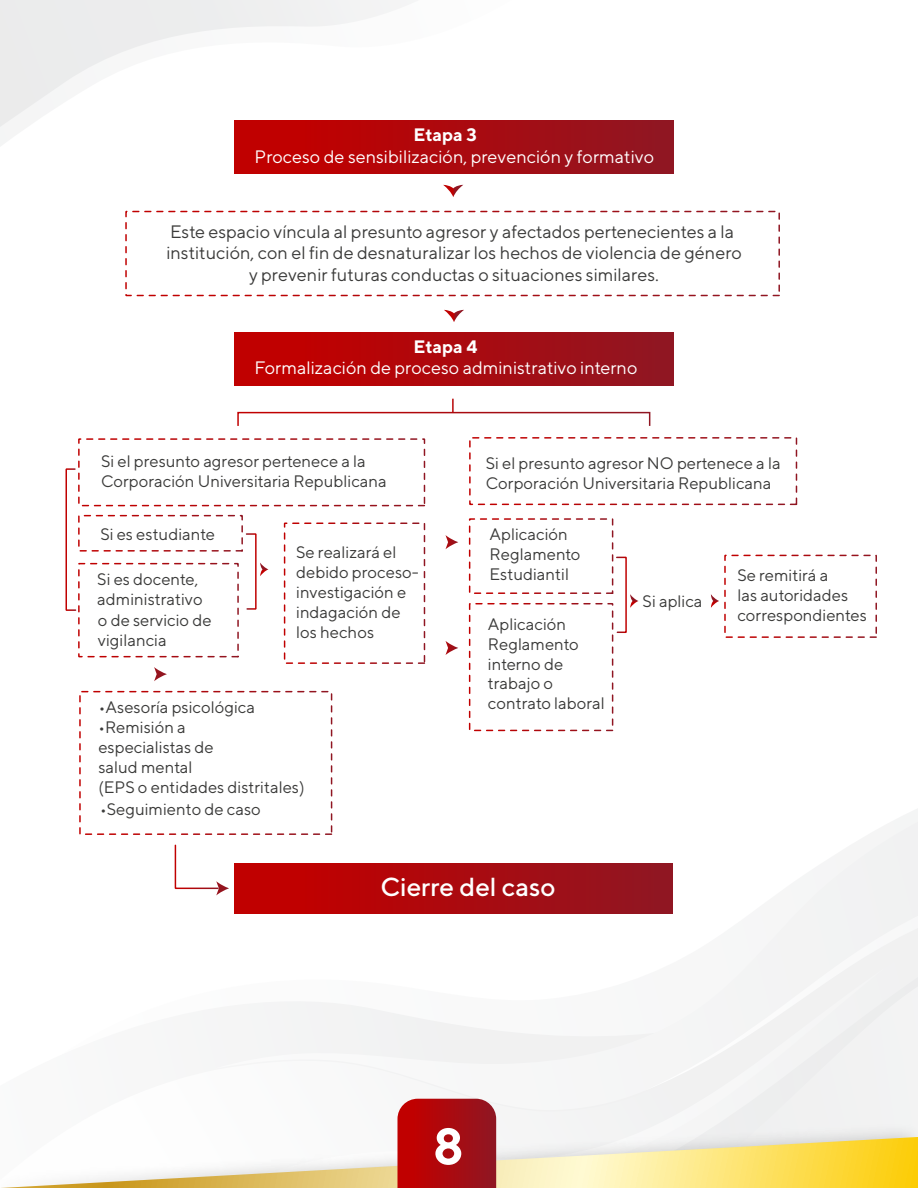
<style>
.page{position:relative;width:918px;height:1188px;background:#fff}
.page>*{position:absolute;margin:0;border:0;box-sizing:border-box;transform-origin:0 0}
.t1{font:700 50.7px "TT Norms";color:#fff}
.t2{font:500 26.1px "TT Norms";color:#fff}
.t3{font:18px/21.6px "TT Norms";color:#3b3b3a;text-align:center}
.t4{font:18px "TT Norms";color:#fff}
.t5{font:700 18px "TT Norms";color:#fff}
.t6{font:16.65px/20px "TT Norms";color:#3b3b3a}
</style>
<div class="page">
<div style="left:125px;top:211px;width:655px;height:85px;border:2px dashed #fff"></div>
<div style="left:78px;top:438px;width:347px;height:68px;border:2px dashed #fff"></div>
<div style="left:79px;top:691px;width:253px;height:144px;border:2px dashed #fff"></div>
<div style="left:78px;top:563px;width:161px;height:94px;border:2px dashed #fff"></div>
<div style="left:78px;top:515px;width:165px;height:37px;border:2px dashed #fff"></div>
<div style="left:284px;top:523px;width:141px;height:141px;border:2px dashed #fff"></div>
<div style="left:469px;top:518px;width:144px;height:76px;border:2px dashed #fff"></div>
<div style="left:724px;top:555px;width:153px;height:83px;border:2px dashed #fff"></div>
<div style="left:469px;top:603px;width:144px;height:128px;border:2px dashed #fff"></div>
<div style="left:469px;top:437px;width:328px;height:68px;border:2px dashed #fff"></div>
<div style="left:237px;top:412px;width:413px;height:15px;border:2px solid #fff"></div>
<svg style="left:452px;top:399px;width:2px;height:14px"></svg>
<svg style="left:215px;top:761px;width:703px;height:119px"></svg>
<svg style="left:234px;top:913px;width:684px;height:201px"></svg>
<svg style="left:643px;top:880px;width:275px;height:212px"></svg>
<svg style="left:234px;top:967px;width:652px;height:147px"></svg>
<svg style="left:0;top:0;width:464px;height:185px"></svg>
<svg style="left:0;top:1137px;width:918px;height:51px"></svg>
<svg style="left:397px;top:1099px;width:99px;height:89px;background:#ac0f14"></svg>
<div style="left:234px;top:120px;width:440px;height:54px;background:linear-gradient(to right,#c70000,#901622)"></div>
<div style="left:234px;top:332px;width:440px;height:54px;background:linear-gradient(to right,#c70000,#901622)"></div>
<div style="left:234px;top:864px;width:439px;height:49px;background:linear-gradient(to right,#c70000,#8f1622)"></div>
<svg style="left:443px;top:185px;width:20px;height:12px"></svg>
<svg style="left:444px;top:310px;width:20px;height:12px"></svg>
<svg style="left:711px;top:594px;width:8px;height:14px"></svg>
<svg style="left:154px;top:667px;width:13px;height:14px"></svg>
<svg style="left:446px;top:535px;width:12px;height:14px"></svg>
<svg style="left:446px;top:641px;width:12px;height:14px"></svg>
<svg style="left:65px;top:468px;width:12px;height:143px"></svg>
<svg style="left:245px;top:533px;width:23px;height:77px"></svg>
<svg style="left:616px;top:556px;width:23px;height:77px"></svg>
<svg style="left:174px;top:844px;width:55px;height:51px"></svg>
<p class="t5" style="left:413px;top:123px;width:65px">Etapa 3</p>
<p class="t4" style="left:255px;top:146px;width:401px">Proceso de sensibilización, prevención y formativo</p>
<p class="t3" style="left:166px;top:220px;width:577px">Este espacio víncula al presunto agresor y afectados pertenecientes a la institución, con el fin de desnaturalizar los hechos de violencia de género y prevenir futuras conductas o situaciones similares.</p>
<p class="t5" style="left:413px;top:335px;width:65px">Etapa 4</p>
<p class="t4" style="left:255px;top:356px;width:384px">Formalización de proceso administrativo interno</p>
<p class="t6" style="left:101px;top:450px;width:287px">Si el presunto agresor pertenece a la<br>Corporación Universitaria Republicana</p>
<p class="t6" style="left:486px;top:453px;width:296px">Si el presunto agresor NO pertenece a la<br>Corporación Universitaria Republicana</p>
<p class="t6" style="left:100px;top:524px;width:116px">Si es estudiante</p>
<p class="t6" style="left:490px;top:523px;width:92px">Aplicación<br>Reglamento<br>Estudiantil</p>
<p class="t6" style="left:296px;top:542px;width:124px">Se realizará el debido proceso&shy;investigación e indagación de los hechos</p>
<p class="t6" style="left:737px;top:565px;width:131px">Se remitirá a<br>las autoridades correspondientes</p>
<p class="t6" style="left:97px;top:569px;width:116px">Si es docente, administrativo o de servicio de vigilancia</p>
<p class="t6" style="left:643px;top:590px;width:61px">Si aplica</p>
<p class="t6" style="left:488px;top:613px;width:118px">Aplicación<br>Reglamento interno de trabajo o contrato laboral</p>
<p class="t6" style="left:99px;top:697px;width:158px">•Asesoría psicológica</p>
<p class="t6" style="left:98px;top:717px;width:208px">•Remisión a<br>especialistas de<br>salud mental<br>(EPS o entidades distritales)</p>
<p class="t6" style="left:100px;top:799px;width:162px">•Seguimiento de caso</p>
<h2 class="t2" style="left:380px;top:871px;width:177px">Cierre del caso</h2>
<h1 class="t1" style="left:433px;top:1114px;width:32px">8</h1>
</div>
